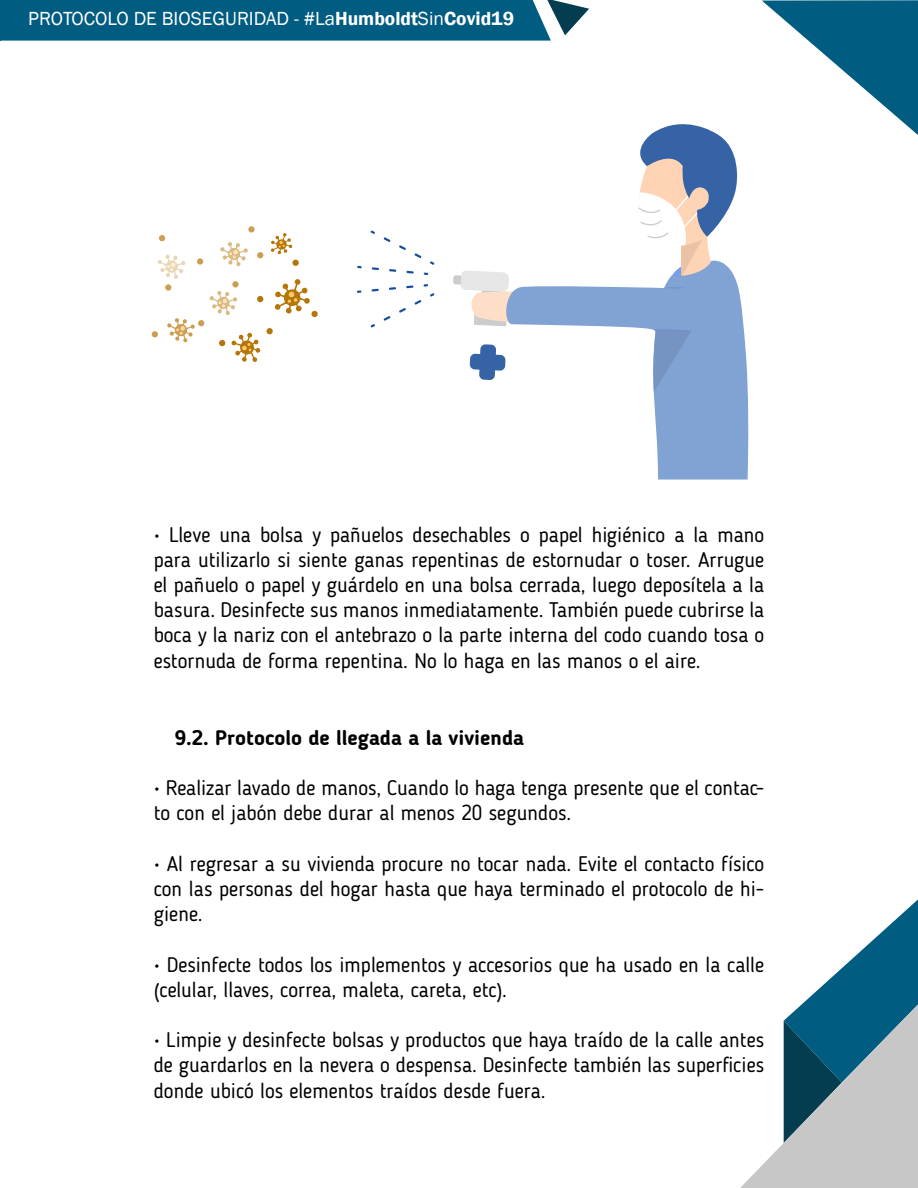
<style>
.page{position:relative;width:918px;height:1188px;background:#fff}
.page>*{position:absolute;margin:0;border:0;box-sizing:border-box;transform-origin:0 0}
.t1{font:21px/25.2px "Blogger Sans";color:#000;text-align:justify}
.t2{font:700 21px "Blogger Sans";color:#000}
.t3{font:19.5px "Franklin Gothic";color:#fff}
.s1{font-weight:600}
</style>
<div class="page">
<svg style="left:453px;top:271px;width:53px;height:109px"></svg>
<svg style="left:506px;top:274px;width:243px;height:206px"></svg>
<svg style="left:626px;top:124px;width:116px;height:164px"></svg>
<svg style="left:653px;top:329px;width:39px;height:63px;background:#7c9dcc"></svg>
<svg style="left:372px;top:267px;width:42px;height:7px"></svg>
<svg style="left:430px;top:261px;width:4px;height:4px"></svg>
<svg style="left:384px;top:237px;width:37px;height:21px"></svg>
<svg style="left:371px;top:230px;width:4px;height:4px"></svg>
<svg style="left:430px;top:293px;width:4px;height:4px"></svg>
<svg style="left:384px;top:300px;width:37px;height:21px"></svg>
<svg style="left:424px;top:284px;width:4px;height:3px"></svg>
<svg style="left:372px;top:285px;width:41px;height:7px"></svg>
<svg style="left:357px;top:290px;width:4px;height:3px"></svg>
<div style="left:311px;top:311px;width:7px;height:6px;background:#b57508;border-radius:50%"></div>
<svg style="left:152px;top:233px;width:158px;height:129px"></svg>
<svg style="left:248px;top:226px;width:7px;height:7px"></svg>
<svg style="left:740px;top:899px;width:178px;height:289px"></svg>
<svg style="left:1px;top:0;width:588px;height:41px;background:#0e6485"></svg>
<hr style="left:0;top:0;width:1px;height:41px;background:#005c80">
<svg style="left:762px;top:0;width:156px;height:135px"></svg>
<p class="t3" style="left:28px;top:6px;width:487px">PROTOCOLO DE BIOSEGURIDAD - #La<span class="s1">Humboldt</span>Sin<span class="s1">Covid19</span></p>
<p class="t1" style="left:154px;top:522px;width:612px">• Lleve una bolsa y pañuelos desechables o papel higiénico a la mano para utilizarlo si siente ganas repentinas de estornudar o toser. Arrugue el pañuelo o papel y guárdelo en una bolsa cerrada, luego deposítela a la basura. Desinfecte sus manos inmediatamente. También puede cubrirse la boca y la nariz con el antebrazo o la parte interna del codo cuando tosa o estornuda de forma repentina. No lo haga en las manos o el aire.</p>
<p class="t2" style="left:175px;top:725px;width:351px">9.2. Protocolo de llegada a la vivienda</p>
<p class="t1" style="left:154px;top:775px;width:612px">• Realizar lavado de manos, Cuando lo haga tenga presente que el contac&shy;to con el jabón debe durar al menos 20 segundos.</p>
<p class="t1" style="left:154px;top:851px;width:612px">• Al regresar a su vivienda procure no tocar nada. Evite el contacto físico con las personas del hogar hasta que haya terminado el protocolo de hi&shy;giene.</p>
<p class="t1" style="left:154px;top:952px;width:612px">• Desinfecte todos los implementos y accesorios que ha usado en la calle (celular, llaves, correa, maleta, careta, etc).</p>
<p class="t1" style="left:154px;top:1027px;width:612px">• Limpie y desinfecte bolsas y productos que haya traído de la calle antes de guardarlos en la nevera o despensa. Desinfecte también las superficies donde ubicó los elementos traídos desde fuera.</p>
</div>
